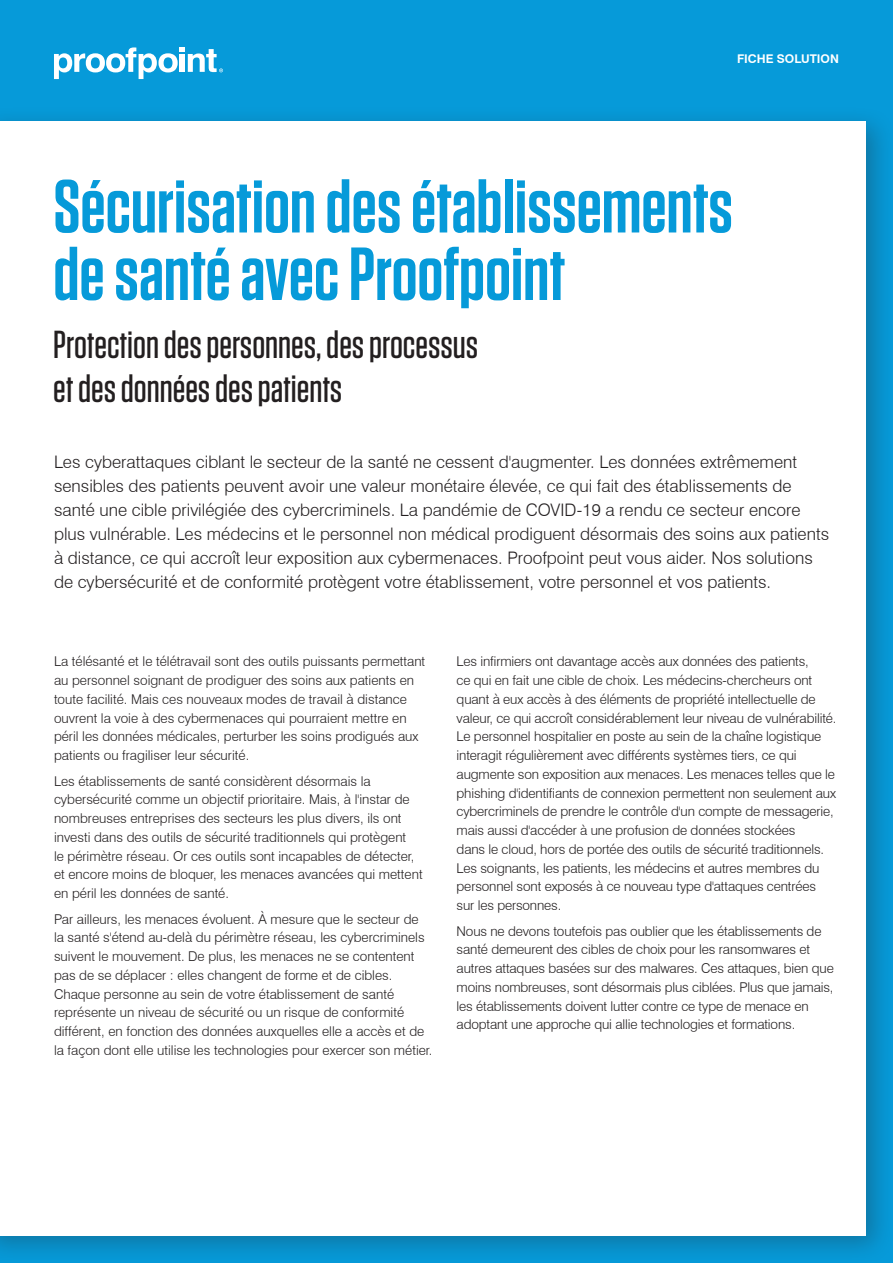
<style>
.page{position:relative;width:893px;height:1263px;background:#069ad9}
.page>*{position:absolute;margin:0;border:0;box-sizing:border-box;transform-origin:0 0}
.t1{font:600 75px/67.5px "Tungsten";color:#069ad9}
.t2{font:500 39px/43.5px "Tungsten";color:#231f20}
.t3{font:300 17.25px/24px "Swiss 721 BT";color:#231f20}
.t4{font:300 13.5px/18.8px "Swiss 721 BT";color:#231f20}
.t5{font:700 12px "Swiss 721 BT";color:#fff}
</style>
<div class="page">
<div style="left:0;top:106px;width:893px;height:1157px;background:#231f20;opacity:.3"></div>
<div style="left:0;top:122px;width:866px;height:1114px;background:#fff"></div>
<svg style="left:54px;top:47px;width:169px;height:32px"></svg>
<p class="t5" style="left:737px;top:51px;width:103px">FICHE SOLUTION</p>
<h1 class="t1" style="left:53px;top:174px;width:681px">Sécurisation des établissements de santé avec Proofpoint</h1>
<h2 class="t2" style="left:53px;top:323px;width:426px">Protection des personnes, des processus et des données des patients</h2>
<p class="t3" style="left:54px;top:449px;width:777px">Les cyberattaques ciblant le secteur de la santé ne cessent d'augmenter. Les données extrêmement sensibles des patients peuvent avoir une valeur monétaire élevée, ce qui fait des établissements de santé une cible privilégiée des cybercriminels. La pandémie de COVID-19 a rendu ce secteur encore plus vulnérable. Les médecins et le personnel non médical prodiguent désormais des soins aux patients à distance, ce qui accroît leur exposition aux cybermenaces. Proofpoint peut vous aider. Nos solutions de cybersécurité et de conformité protègent votre établissement, votre personnel et vos patients.</p>
<p class="t4" style="left:54px;top:652px;width:373px">La télésanté et le télétravail sont des outils puissants permettant au personnel soignant de prodiguer des soins aux patients en toute facilité. Mais ces nouveaux modes de travail à distance ouvrent la voie à des cybermenaces qui pourraient mettre en péril les données médicales, perturber les soins prodigués aux patients ou fragiliser leur sécurité.</p>
<p class="t4" style="left:54px;top:771px;width:370px">Les établissements de santé considèrent désormais la cybersécurité comme un objectif prioritaire. Mais, à l'instar de nombreuses entreprises des secteurs les plus divers, ils ont investi dans des outils de sécurité traditionnels qui protègent<br>le périmètre réseau. Or ces outils sont incapables de détecter, et encore moins de bloquer, les menaces avancées qui mettent en péril les données de santé.</p>
<p class="t4" style="left:54px;top:909px;width:380px">Par ailleurs, les menaces évoluent. À mesure que le secteur de<br>la santé s'étend au-delà du périmètre réseau, les cybercriminels suivent le mouvement. De plus, les menaces ne se contentent pas de se déplacer : elles changent de forme et de cibles.<br>Chaque personne au sein de votre établissement de santé représente un niveau de sécurité ou un risque de conformité différent, en fonction des données auxquelles elle a accès et de la façon dont elle utilise les technologies pour exercer son métier.</p>
<p class="t4" style="left:457px;top:652px;width:381px">Les infirmiers ont davantage accès aux données des patients,<br>ce qui en fait une cible de choix. Les médecins-chercheurs ont quant à eux accès à des éléments de propriété intellectuelle de valeur, ce qui accroît considérablement leur niveau de vulnérabilité.<br>Le personnel hospitalier en poste au sein de la chaîne logistique interagit régulièrement avec différents systèmes tiers, ce qui augmente son exposition aux menaces. Les menaces telles que le phishing d'identifiants de connexion permettent non seulement aux cybercriminels de prendre le contrôle d'un compte de messagerie, mais aussi d'accéder à une profusion de données stockées<br>dans le cloud, hors de portée des outils de sécurité traditionnels.<br>Les soignants, les patients, les médecins et autres membres du personnel sont exposés à ce nouveau type d'attaques centrées sur les personnes.</p>
<p class="t4" style="left:457px;top:921px;width:379px">Nous ne devons toutefois pas oublier que les établissements de santé demeurent des cibles de choix pour les ransomwares et autres attaques basées sur des malwares. Ces attaques, bien que moins nombreuses, sont désormais plus ciblées. Plus que jamais, les établissements doivent lutter contre ce type de menace en adoptant une approche qui allie technologies et formations.</p>
</div>
